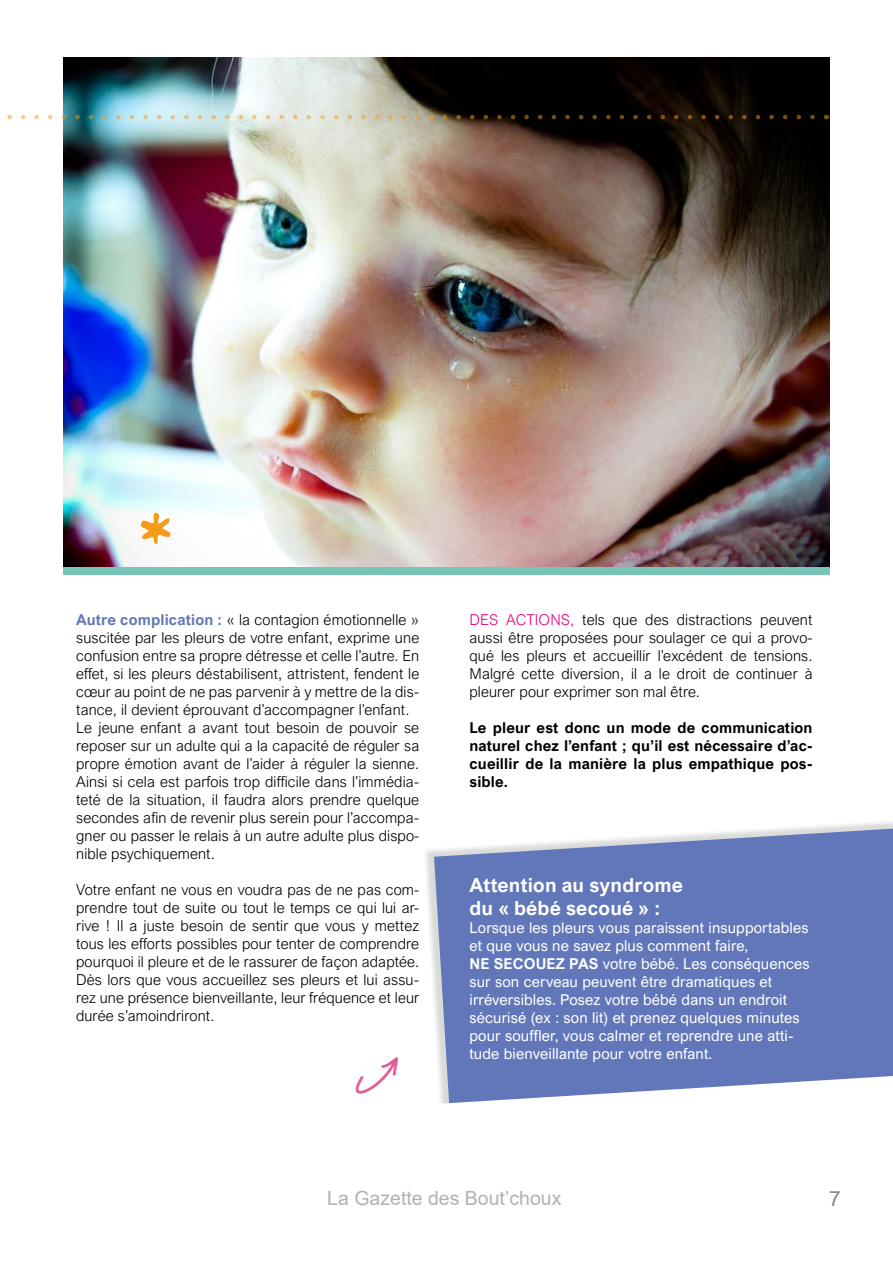
<style>
.page{position:relative;width:893px;height:1263px;background:#fff}
.page>*{position:absolute;margin:0;border:0;box-sizing:border-box;transform-origin:0 0}
.t1{font:21px "Arial";color:#878787}
.t2{font:700 19.5px/23.4px "Arial Nova";letter-spacing:.01em;color:#fff}
.t3{font:19.5px "Arial";color:#b3b2b2}
.t4{font:300 15px/18px "Arial Nova";letter-spacing:.01em;color:#000;text-align:justify}
.t5{font:15px/18px "Arial Nova";letter-spacing:.01em;color:#fff}
.t6{font:700 15px/18px "Arial Nova";letter-spacing:.01em;color:#000;text-align:justify}
.s1{font-weight:700;color:#6177b9}
.s2{color:#e6007d}
.s3{font-weight:700}
</style>
<div class="page">
<img style="left:64px;top:57px;width:765px;height:510px">
<svg style="left:7px;top:115px;width:805px;height:4px;background:#827d69"></svg>
<div style="left:423px;top:816px;width:470px;height:447px;background:#000;opacity:.15"></div>
<svg style="left:434px;top:829px;width:459px;height:247px;background:#6a7fbc"></svg>
<svg style="left:423px;top:1076px;width:470px;height:187px"></svg>
<div style="left:64px;top:567px;width:766px;height:7px;background:#77c5b6"></div>
<svg style="left:135px;top:508px;width:42px;height:41px"></svg>
<p class="t4" style="left:76px;top:611px;width:345px;text-align:left"><span class="s1">Autre complication :</span> « la contagion émotionnelle » suscitée par les pleurs de votre enfant, exprime une confusion entre sa propre détresse et celle l’autre. En effet, si les pleurs déstabilisent, attristent, fendent le cœur au point de ne pas parvenir à y mettre de la dis&shy;tance, il devient éprouvant d’accompagner l’enfant.<br>Le jeune enfant a avant tout besoin de pouvoir se reposer sur un adulte qui a la capacité de réguler sa propre émotion avant de l’aider à réguler la sienne.<br>Ainsi si cela est parfois trop difficile dans l’immédia&shy;teté de la situation, il faudra alors prendre quelque secondes afin de revenir plus serein pour l’accompa&shy;gner ou passer le relais à un autre adulte plus dispo&shy;nible psychiquement.</p>
<p class="t4" style="left:76px;top:881px;width:345px">Votre enfant ne vous en voudra pas de ne pas com&shy;prendre tout de suite ou tout le temps ce qui lui ar&shy;rive ! Il a juste besoin de sentir que vous y mettez tous les efforts possibles pour tenter de comprendre pourquoi il pleure et de le rassurer de façon adaptée.<br>Dès lors que vous accueillez ses pleurs et lui assu&shy;rez une présence bienveillante, leur fréquence et leur durée s’amoindriront.</p>
<p class="t4" style="left:469px;top:611px;width:345px"><span class="s2">DES ACTIONS,</span> tels que des distractions peuvent aussi être proposées pour soulager ce qui a provo&shy;qué les pleurs et accueillir l’excédent de tensions.<br>Malgré cette diversion, il a le droit de continuer à pleurer pour exprimer son mal être.</p>
<p class="t6" style="left:469px;top:719px;width:344px">Le pleur est donc un mode de communication naturel chez l’enfant ; qu’il est nécessaire d’ac&shy;cueillir de la manière la plus empathique pos&shy;sible.</p>
<h2 class="t2" style="left:469px;top:873px;width:215px">Attention au syndrome du « bébé secoué » :</h2>
<p class="t5" style="left:469px;top:919px;width:342px">Lorsque les pleurs vous paraissent insupportables et que vous ne savez plus comment faire,<br><span class="s3">NE SECOUEZ PAS</span> votre bébé. Les conséquences sur son cerveau peuvent être dramatiques et irréversibles. Posez votre bébé dans un endroit sécurisé (ex : son lit) et prenez quelques minutes pour souffler, vous calmer et reprendre une atti&shy;tude bienveillante pour votre enfant.</p>
<h2 class="t3" style="left:327px;top:1184px;width:236px">La Gazette des Bout’choux</h2>
<h1 class="t1" style="left:829px;top:1184px;width:13px">7</h1>
</div>
